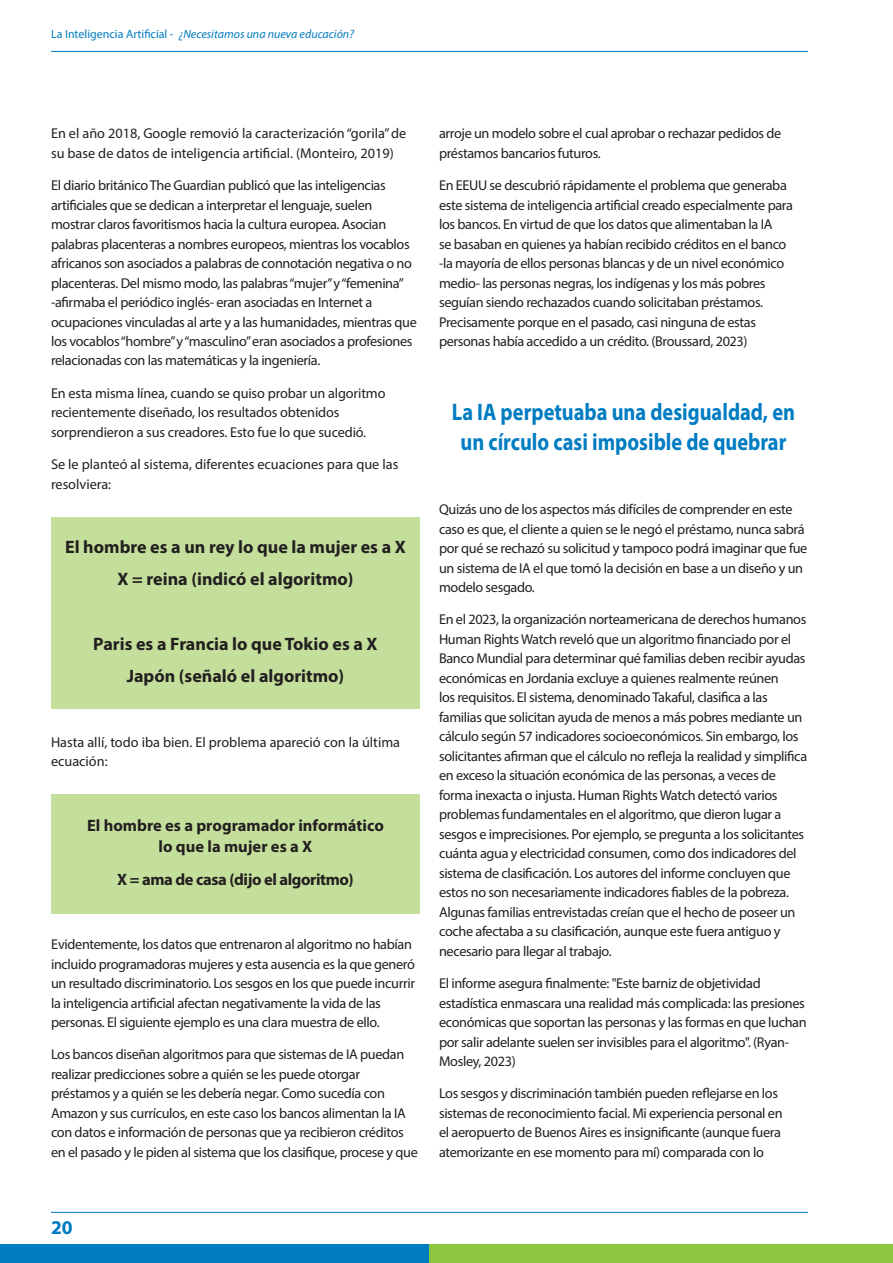
<style>
.page{position:relative;width:893px;height:1263px;background:#fff}
.page>*{position:absolute;margin:0;border:0;box-sizing:border-box;transform-origin:0 0}
.t1{font:700 24px/29.2px "Myriad Pro";color:#007cc2;text-align:center;scale:.85 1}
.t2{font:700 19.5px "Myriad Pro";color:#007cc2}
.t3{font:700 18px/32.2px "Myriad Pro";color:#231f20;text-align:center}
.t4{font:700 16.5px/21.8px "Myriad Pro";color:#231f20;text-align:center}
.t5{font:700 16.5px "Myriad Pro";letter-spacing:-.025em;color:#231f20}
.t6{font:14.25px/19.5px "Myriad Pro";letter-spacing:-.025em;color:#231f20}
.t7{font:14.25px/19.5px "Myriad Pro";color:#231f20}
.t8{font:italic 12px "Myriad Pro";color:#007cc2}
.s1{font-style:normal}
</style>
<div class="page">
<div style="left:0;top:1245px;width:429px;height:18px;background:#007cc2"></div>
<div style="left:429px;top:1245px;width:464px;height:18px;background:#8bc63e"></div>
<hr style="left:51px;top:51px;width:757px;height:1px;background:#007cc2">
<hr style="left:51px;top:1212px;width:757px;height:1px;background:#007cc2">
<div style="left:51px;top:518px;width:369px;height:191px;background:#c4df9b"></div>
<div style="left:51px;top:794px;width:369px;height:119px;background:#c4df9b"></div>
<p class="t8" style="left:51px;top:27px;width:304px"><span class="s1">La Inteligencia Artificial -</span> ¿Necesitamos una nueva educación?</p>
<p class="t7" style="left:51px;top:123px;width:357px">En el año 2018, Google removió la caracterización “gorila” de su base de datos de inteligencia artificial. (Monteiro, 2019)</p>
<p class="t6" style="left:51px;top:175px;width:367px">El diario británico The Guardian publicó que las inteligencias artificiales que se dedican a interpretar el lenguaje, suelen mostrar claros favoritismos hacia la cultura europea. Asocian palabras placenteras a nombres europeos, mientras los vocablos africanos son asociados a palabras de connotación negativa o no placenteras. Del mismo modo, las palabras “mujer” y “femenina” -afirmaba el periódico inglés- eran asociadas en Internet a ocupaciones vinculadas al arte y a las humanidades, mientras que los vocablos “hombre” y “masculino” eran asociados a profesiones relacionadas con las matemáticas y la ingeniería.</p>
<p class="t6" style="left:51px;top:383px;width:336px">En esta misma línea, cuando se quiso probar un algoritmo recientemente diseñado, los resultados obtenidos sorprendieron a sus creadores. Esto fue lo que sucedió.</p>
<p class="t7" style="left:51px;top:454px;width:349px">Se le planteó al sistema, diferentes ecuaciones para que las resolviera:</p>
<p class="t3" style="left:65px;top:530px;width:342px">El hombre es a un rey lo que la mujer es a X<br>X = reina (indicó el algoritmo)</p>
<p class="t3" style="left:93px;top:627px;width:286px">Paris es a Francia lo que Tokio es a X<br>Japón (señaló el algoritmo)</p>
<p class="t7" style="left:51px;top:732px;width:351px">Hasta allí, todo iba bien. El problema apareció con la última ecuación:</p>
<p class="t4" style="left:87px;top:814px;width:298px">El hombre es a programador informático lo que la mujer es a X</p>
<p class="t5" style="left:117px;top:868px;width:238px">X = ama de casa (dijo el algoritmo)</p>
<p class="t6" style="left:51px;top:934px;width:365px">Evidentemente, los datos que entrenaron al algoritmo no habían incluido programadoras mujeres y esta ausencia es la que generó un resultado discriminatorio. Los sesgos en los que puede incurrir la inteligencia artificial afectan negativamente la vida de las personas. El siguiente ejemplo es una clara muestra de ello.</p>
<p class="t6" style="left:51px;top:1045px;width:368px">Los bancos diseñan algoritmos para que sistemas de IA puedan realizar predicciones sobre a quién se les puede otorgar préstamos y a quién se les debería negar. Como sucedía con Amazon y sus currículos, en este caso los bancos alimentan la IA con datos e información de personas que ya recibieron créditos en el pasado y le piden al sistema que los clasifique, procese y que</p>
<p class="t6" style="left:439px;top:123px;width:344px">arroje un modelo sobre el cual aprobar o rechazar pedidos de préstamos bancarios futuros.</p>
<p class="t6" style="left:439px;top:175px;width:355px">En EEUU se descubrió rápidamente el problema que generaba este sistema de inteligencia artificial creado especialmente para los bancos. En virtud de que los datos que alimentaban la IA<br>se basaban en quienes ya habían recibido créditos en el banco -la mayoría de ellos personas blancas y de un nivel económico medio- las personas negras, los indígenas y los más pobres seguían siendo rechazados cuando solicitaban préstamos.<br>Precisamente porque en el pasado, casi ninguna de estas personas había accedido a un crédito. (Broussard, 2023)</p>
<h1 class="t1" style="left:452px;top:397px;width:405px">La IA perpetuaba una desigualdad, en un círculo casi imposible de quebrar</h1>
<p class="t6" style="left:439px;top:499px;width:370px">Quizás uno de los aspectos más difíciles de comprender en este caso es que, el cliente a quien se le negó el préstamo, nunca sabrá por qué se rechazó su solicitud y tampoco podrá imaginar que fue un sistema de IA el que tomó la decisión en base a un diseño y un modelo sesgado.</p>
<p class="t6" style="left:439px;top:610px;width:370px">En el 2023, la organización norteamericana de derechos humanos Human Rights Watch reveló que un algoritmo financiado por el Banco Mundial para determinar qué familias deben recibir ayudas económicas en Jordania excluye a quienes realmente reúnen<br>los requisitos. El sistema, denominado Takaful, clasifica a las familias que solicitan ayuda de menos a más pobres mediante un cálculo según 57 indicadores socioeconómicos. Sin embargo, los solicitantes afirman que el cálculo no refleja la realidad y simplifica en exceso la situación económica de las personas, a veces de forma inexacta o injusta. Human Rights Watch detectó varios problemas fundamentales en el algoritmo, que dieron lugar a sesgos e imprecisiones. Por ejemplo, se pregunta a los solicitantes cuánta agua y electricidad consumen, como dos indicadores del sistema de clasificación. Los autores del informe concluyen que estos no son necesariamente indicadores fiables de la pobreza.<br>Algunas familias entrevistadas creían que el hecho de poseer un coche afectaba a su clasificación, aunque este fuera antiguo y necesario para llegar al trabajo.</p>
<p class="t6" style="left:439px;top:973px;width:369px">El informe asegura finalmente: "Este barniz de objetividad estadística enmascara una realidad más complicada: las presiones económicas que soportan las personas y las formas en que luchan por salir adelante suelen ser invisibles para el algoritmo". (Ryan-Mosley, 2023)</p>
<p class="t6" style="left:439px;top:1083px;width:345px">Los sesgos y discriminación también pueden reflejarse en los sistemas de reconocimiento facial. Mi experiencia personal en el aeropuerto de Buenos Aires es insignificante (aunque fuera atemorizante en ese momento para mí) comparada con lo</p>
<h2 class="t2" style="left:51px;top:1215px;width:23px">20</h2>
</div>
